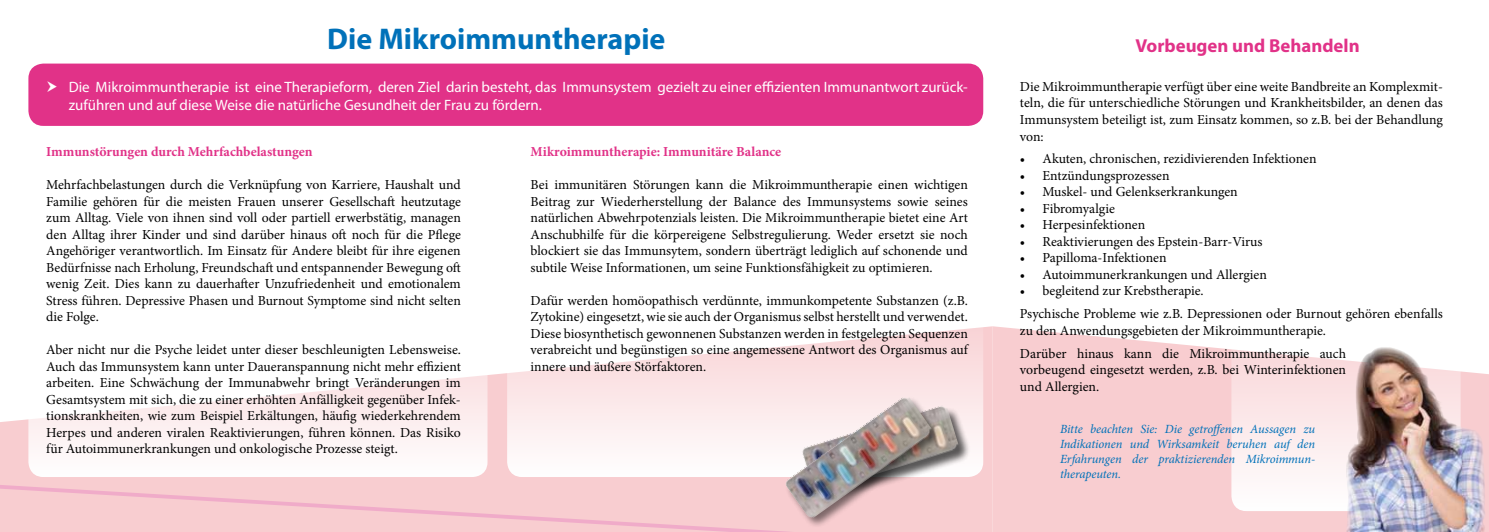
<style>
.page{position:relative;width:1489px;height:532px;background:#fff}
.page>*{position:absolute;margin:0;border:0;box-sizing:border-box;transform-origin:0 0}
.t1{font:700 30px "Myriad Pro";color:#0071b9}
.t2{font:700 18.75px "Myriad Pro";color:#e13288}
.t3{font:15px/18px "Myriad Pro";color:#fff}
.t4{font:13.75px/16.5px "Minion Pro";color:#000;text-align:justify}
.t5{font:700 13.75px "Minion Pro";color:#e13288}
.t6{font:italic 12.5px/15px "Minion Pro";letter-spacing:-.01em;color:#0071b9;text-align:justify}
</style>
<div class="page">
<div style="left:28px;top:64px;width:955px;height:62px;background:#e13288;border-radius:15px"></div>
<svg style="left:0;top:326px;width:992px;height:154px;fill:#f8cdd0"></svg>
<svg style="left:992px;top:326px;width:496px;height:205px;background:#f8d0d3"></svg>
<svg style="left:507px;top:308px;width:476px;height:169px"></svg>
<svg style="left:1231px;top:308px;width:229px;height:203px"></svg>
<div style="left:804px;top:407px;width:166px;height:97px;background:#000;opacity:.65"></div>
<img style="left:941px;top:404px;width:18px;height:76px">
<div style="left:784px;top:396px;width:157px;height:131px;background:#000;opacity:.5"></div>
<img style="left:783px;top:394px;width:150px;height:86px">
<svg style="left:28px;top:308px;width:459px;height:169px"></svg>
<svg style="left:0;top:480px;width:1065px;height:51px;background:#f3c8cc"></svg>
<img style="left:1345px;top:347px;width:141px;height:184px">
<h1 class="t1" style="left:327px;top:19px;width:339px">Die Mikroimmuntherapie</h1>
<p class="t3" style="left:69px;top:78px;width:900px">Die Mikroimmuntherapie ist eine Therapieform, deren Ziel darin besteht, das Immunsystem gezielt zu einer effizienten Immunantwort zurück&shy;zuführen und auf diese Weise die natürliche Gesundheit der Frau zu fördern.</p>
<p class="t5" style="left:530px;top:142px;width:252px">Mikroimmuntherapie: Immunitäre Balance</p>
<p class="t4" style="left:530px;top:176px;width:439px">Bei immunitären Störungen kann die Mikroimmuntherapie einen wichtigen Beitrag zur Wiederherstellung der Balance des Immunsystems sowie seines natürlichen Abwehrpotenzials leisten. Die Mikroimmuntherapie bietet eine Art Anschubhilfe für die körpereigene Selbstregulierung. Weder ersetzt sie noch blockiert sie das Immunsytem, sondern überträgt lediglich auf schonende und subtile Weise Informationen, um seine Funktionsfähigkeit zu optimieren.</p>
<p class="t4" style="left:530px;top:292px;width:439px">Dafür werden homöopathisch verdünnte, immunkompetente Substanzen (z.B.<br>Zytokine) eingesetzt, wie sie auch der Organismus selbst herstellt und verwendet.<br>Diese biosynthetisch gewonnenen Substanzen werden in festgelegten Sequenzen verabreicht und begünstigen so eine angemessene Antwort des Organismus auf innere und äußere Störfaktoren.</p>
<p class="t5" style="left:46px;top:142px;width:268px">Immunstörungen durch Mehrfachbelastungen</p>
<p class="t4" style="left:46px;top:176px;width:416px">Mehrfachbelastungen durch die Verknüpfung von Karriere, Haushalt und Familie gehören für die meisten Frauen unserer Gesellschaft heutzutage zum Alltag. Viele von ihnen sind voll oder partiell erwerbstätig, managen den Alltag ihrer Kinder und sind darüber hinaus oft noch für die Pflege Angehöriger verantwortlich. Im Einsatz für Andere bleibt für ihre eigenen Bedürfnisse nach Erholung, Freundschaft und entspannender Bewegung oft wenig Zeit. Dies kann zu dauerhafter Unzufriedenheit und emotionalem Stress führen. Depressive Phasen und Burnout Symptome sind nicht selten die Folge.</p>
<p class="t4" style="left:46px;top:341px;width:416px">Aber nicht nur die Psyche leidet unter dieser beschleunigten Lebensweise.<br>Auch das Immunsystem kann unter Daueranspannung nicht mehr effizient arbeiten. Eine Schwächung der Immunabwehr bringt Veränderungen im Gesamtsystem mit sich, die zu einer erhöhten Anfälligkeit gegenüber Infek&shy;tionskrankheiten, wie zum Beispiel Erkältungen, häufig wiederkehrendem Herpes und anderen viralen Reaktivierungen, führen können. Das Risiko für Autoimmunerkrankungen und onkologische Prozesse steigt.</p>
<h2 class="t2" style="left:1135px;top:34px;width:226px">Vorbeugen und Behandeln</h2>
<p class="t4" style="left:1019px;top:78px;width:424px">Die Mikroimmuntherapie verfügt über eine weite Bandbreite an Komplexmit&shy;teln, die für unterschiedliche Störungen und Krankheitsbilder, an denen das Immunsystem beteiligt ist, zum Einsatz kommen, so z.B. bei der Behandlung von:</p>
<p class="t4" style="left:1019px;top:151px;width:298px">• Akuten, chronischen, rezidivierenden Infektionen</p>
<p class="t4" style="left:1019px;top:167px;width:151px">• Entzündungsprozessen</p>
<p class="t4" style="left:1019px;top:184px;width:219px">• Muskel- und Gelenkserkrankungen</p>
<p class="t4" style="left:1019px;top:200px;width:96px">• Fibromyalgie</p>
<p class="t4" style="left:1019px;top:217px;width:127px">• Herpesinfektionen</p>
<p class="t4" style="left:1019px;top:233px;width:244px">• Reaktivierungen des Epstein-Barr-Virus</p>
<p class="t4" style="left:1019px;top:250px;width:148px">• Papilloma-Infektionen</p>
<p class="t4" style="left:1019px;top:266px;width:248px">• Autoimmunerkrankungen und Allergien</p>
<p class="t4" style="left:1019px;top:279px;width:424px;line-height:22.8px">• begleitend zur Krebstherapie.<br>Psychische Probleme wie z.B. Depressionen oder Burnout gehören ebenfalls</p>
<p class="t4" style="left:1019px;top:319px;width:327px;line-height:22.8px">zu den Anwendungsgebieten der Mikroimmuntherapie.<br>Darüber hinaus kann die Mikroimmuntherapie auch</p>
<p class="t4" style="left:1019px;top:361px;width:327px">vorbeugend eingesetzt werden, z.B. bei Winterinfektionen und Allergien.</p>
<p class="t6" style="left:1059px;top:421px;width:257px">Bitte beachten Sie: Die getroffenen Aussagen zu Indikationen und Wirksamkeit beruhen auf den Erfahrungen der praktizierenden Mikroimmun&shy;therapeuten.</p>
</div>
